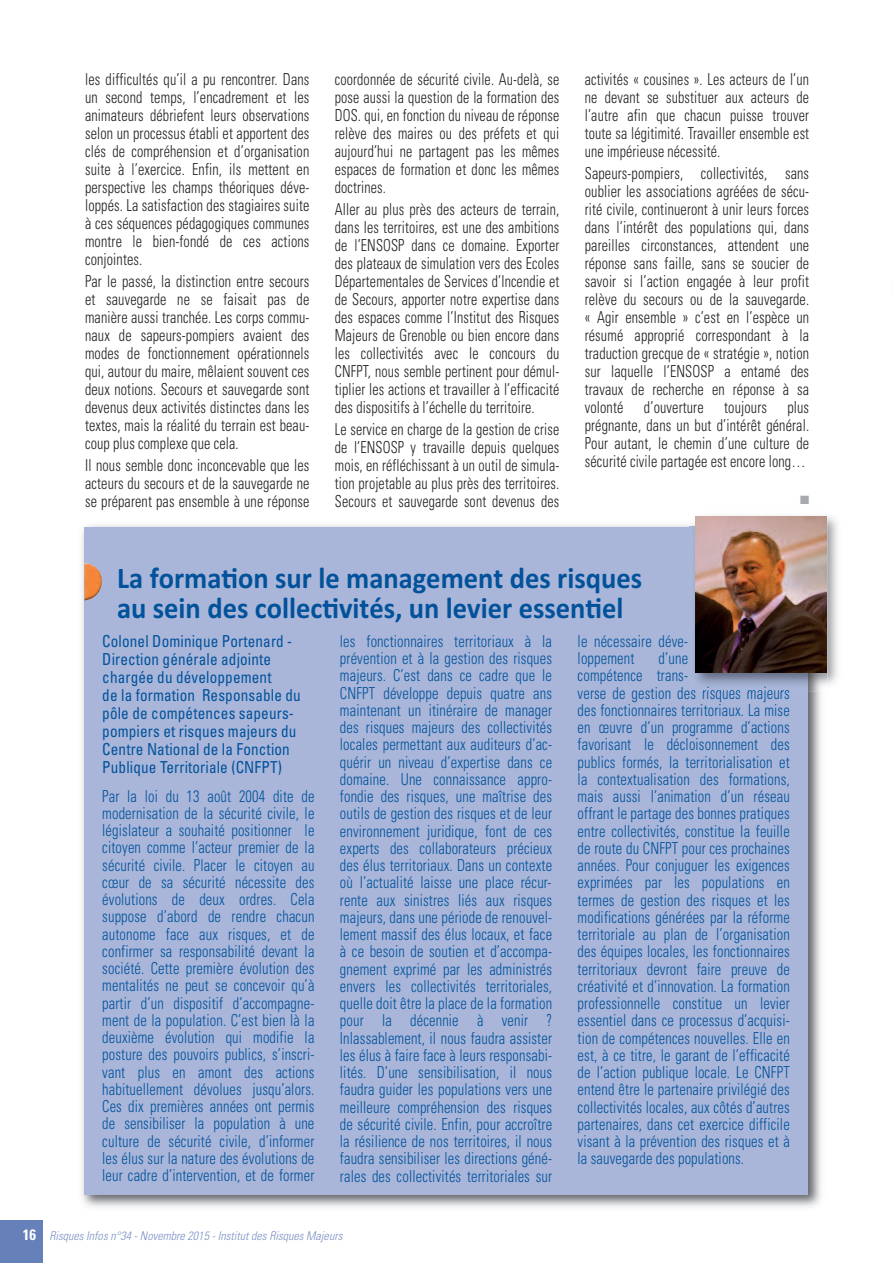
<style>
.page{position:relative;width:893px;height:1263px;background:#fff}
.page>*{position:absolute;margin:0;border:0;box-sizing:border-box;transform-origin:0 0}
.t1{font:700 30px/30px "Calibri";color:#01529b;scale:.95 1}
.t2{font:300 condensed 16.5px/17.2px "Univers";letter-spacing:.01em;color:#01529b;text-align:justify;scale:.88 1}
.t3{font:300 condensed 16.5px/18px "Univers";letter-spacing:.01em;color:#231f20;text-align:justify;scale:.86 1}
.t4{font:300 condensed 16.5px/18px "Univers";letter-spacing:.01em;color:#231f20;text-align:justify;scale:.85 1}
.t5{font:condensed 16.5px/18px "Univers";letter-spacing:.01em;color:#01529b;scale:.92 1}
.t6{font:italic 300 condensed 12px "Univers";letter-spacing:.005em;color:#7b91c4}
.t7{font:12px "Zapf Dingbats";color:#a8a9ad}
.s1{font-weight:700;font-style:normal;font-size:15px;color:#fff}
</style>
<div class="page">
<div style="left:0;top:1220px;width:43px;height:43px;background:#6681ba"></div>
<img style="left:82px;top:525px;width:739px;height:682px">
<div style="left:84px;top:527px;width:724px;height:667px;background:#a9b6d9"></div>
<img style="left:84px;top:563px;width:18px;height:37px">
<img style="left:689px;top:516px;width:149px;height:176px">
<img style="left:696px;top:517px;width:130px;height:156px">
<p class="t3" style="left:85px;top:71px;width:262px">les difficultés qu’il a pu rencontrer. Dans un second temps, l’encadrement et les animateurs débriefent leurs observations selon un processus établi et apportent des clés de compréhension et d’organisation suite à l’exercice. Enfin, ils mettent en perspective les champs théoriques déve&shy;loppés. La satisfaction des stagiaires suite à ces séquences pédagogiques communes montre le bien-fondé de ces actions conjointes.</p>
<p class="t3" style="left:85px;top:274px;width:262px">Par le passé, la distinction entre secours et sauvegarde ne se faisait pas de manière aussi tranchée. Les corps commu&shy;naux de sapeurs-pompiers avaient des modes de fonctionnement opérationnels qui, autour du maire, mêlaient souvent ces deux notions. Secours et sauvegarde sont devenus deux activités distinctes dans les textes, mais la réalité du terrain est beau&shy;coup plus complexe que cela.</p>
<p class="t3" style="left:85px;top:458px;width:262px">Il nous semble donc inconcevable que les acteurs du secours et de la sauvegarde ne se préparent pas ensemble à une réponse</p>
<p class="t4" style="left:335px;top:71px;width:265px">coordonnée de sécurité civile. Au-delà, se pose aussi la question de la formation des DOS. qui, en fonction du niveau de réponse relève des maires ou des préfets et qui aujourd’hui ne partagent pas les mêmes espaces de formation et donc les mêmes doctrines.</p>
<p class="t4" style="left:335px;top:202px;width:265px">Aller au plus près des acteurs de terrain, dans les territoires, est une des ambitions de l’ENSOSP dans ce domaine. Exporter des plateaux de simulation vers des Ecoles Départementales de Services d’Incendie et de Secours, apporter notre expertise dans des espaces comme l’Institut des Risques Majeurs de Grenoble ou bien encore dans les collectivités avec le concours du CNFPT, nous semble pertinent pour démul&shy;tiplier les actions et travailler à l’efficacité des dispositifs à l’échelle du territoire.</p>
<p class="t4" style="left:335px;top:422px;width:265px">Le service en charge de la gestion de crise de l’ENSOSP y travaille depuis quelques mois, en réfléchissant à un outil de simula&shy;tion projetable au plus près des territoires.<br>Secours et sauvegarde sont devenus des</p>
<p class="t4" style="left:585px;top:71px;width:265px">activités « cousines ». Les acteurs de l’un ne devant se substituer aux acteurs de l’autre afin que chacun puisse trouver toute sa légitimité. Travailler ensemble est une impérieuse nécessité.</p>
<p class="t3" style="left:585px;top:166px;width:262px">Sapeurs-pompiers, collectivités, sans oublier les associations agréées de sécu&shy;rité civile, continueront à unir leurs forces dans l’intérêt des populations qui, dans pareilles circonstances, attendent une réponse sans faille, sans se soucier de savoir si l’action engagée à leur profit relève du secours ou de la sauvegarde. « Agir ensemble » c’est en l’espèce un résumé approprié correspondant à la traduction grecque de « stratégie », notion sur laquelle l’ENSOSP a entamé des travaux de recherche en réponse à sa volonté d’ouverture toujours plus prégnante, dans un but d’intérêt général.<br>Pour autant, le chemin d’une culture de sécurité civile partagée est encore long…</p>
<p class="t7" style="left:800px;top:492px;width:11px">■</p>
<h1 class="t1" style="left:117px;top:562px;width:554px">La formation sur le management des risques au sein des collectivités, un levier essentiel</h1>
<p class="t5" style="left:102px;top:633px;width:217px">Colonel Dominique Portenard -<br>Direction générale adjointe chargée du développement<br>de la formation Responsable du pôle de compétences sapeurs&shy;pompiers et risques majeurs du<br>Centre National de la Fonction<br>Publique Territoriale (CNFPT)</p>
<p class="t2" style="left:102px;top:789px;width:243px">Par la loi du 13 août 2004 dite de modernisation de la sécurité civile, le législateur a souhaité positionner le citoyen comme l’acteur premier de la sécurité civile. Placer le citoyen au cœur de sa sécurité nécessite des évolutions de deux ordres. Cela suppose d’abord de rendre chacun autonome face aux risques, et de confirmer sa responsabilité devant la société. Cette première évolution des mentalités ne peut se concevoir qu’à partir d’un dispositif d’accompagne&shy;ment de la population. C’est bien là la deuxième évolution qui modifie la posture des pouvoirs publics, s’inscri&shy;vant plus en amont des actions habituellement dévolues jusqu’alors.<br>Ces dix premières années ont permis de sensibiliser la population à une culture de sécurité civile, d’informer les élus sur la nature des évolutions de leur cadre d’intervention, et de former</p>
<p class="t2" style="left:340px;top:634px;width:243px">les fonctionnaires territoriaux à la prévention et à la gestion des risques majeurs. C’est dans ce cadre que le CNFPT développe depuis quatre ans maintenant un itinéraire de manager des risques majeurs des collectivités locales permettant aux auditeurs d’ac&shy;quérir un niveau d’expertise dans ce domaine. Une connaissance appro&shy;fondie des risques, une maîtrise des outils de gestion des risques et de leur environnement juridique, font de ces experts des collaborateurs précieux des élus territoriaux. Dans un contexte où l’actualité laisse une place récur&shy;rente aux sinistres liés aux risques majeurs, dans une période de renouvel&shy;lement massif des élus locaux, et face à ce besoin de soutien et d’accompa&shy;gnement exprimé par les administrés envers les collectivités territoriales, quelle doit être la place de la formation pour la décennie à venir ?<br>Inlassablement, il nous faudra assister les élus à faire face à leurs responsabi&shy;lités. D’une sensibilisation, il nous faudra guider les populations vers une meilleure compréhension des risques de sécurité civile. Enfin, pour accroître la résilience de nos territoires, il nous faudra sensibiliser les directions géné&shy;rales des collectivités territoriales sur</p>
<p class="t2" style="left:578px;top:634px;width:127px">le nécessaire déve&shy;loppement</p>
<p class="t2" style="left:578px;top:651px;width:243px;text-align:left;text-indent:81px">d’une<br>compétence trans-<br>verse de gestion des risques majeurs des fonctionnaires territoriaux. La mise en œuvre d’un programme d’actions favorisant le décloisonnement des publics formés, la territorialisation et la contextualisation des formations, mais aussi l’animation d’un réseau offrant le partage des bonnes pratiques entre collectivités, constitue la feuille de route du CNFPT pour ces prochaines années. Pour conjuguer les exigences exprimées par les populations en termes de gestion des risques et les modifications générées par la réforme territoriale au plan de l’organisation des équipes locales, les fonctionnaires territoriaux devront faire preuve de créativité et d’innovation. La formation professionnelle constitue un levier essentiel dans ce processus d’acquisi&shy;tion de compétences nouvelles. Elle en est, à ce titre, le garant de l’efficacité de l’action publique locale. Le CNFPT entend être le partenaire privilégié des collectivités locales, aux côtés d’autres partenaires, dans cet exercice difficile visant à la prévention des risques et à la sauvegarde des populations.</p>
<p class="t6" style="left:23px;top:1231px;width:321px"><span class="s1">16</span> Risques Infos n°34 - Novembre 2015 - Institut des Risques Majeurs</p>
</div>
